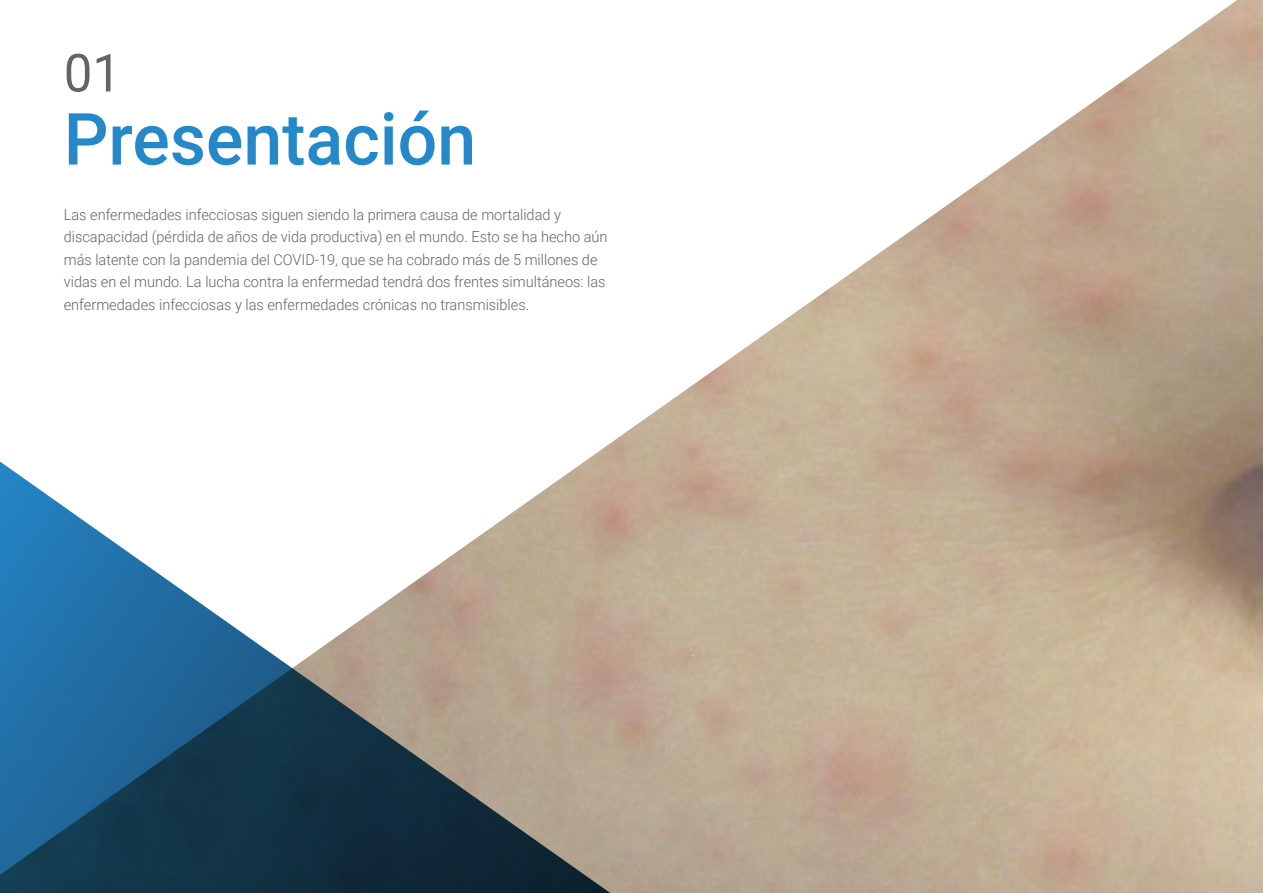
<style>
.page{position:relative;width:1263px;height:893px;background:#fff}
.page>*{position:absolute;margin:0;border:0;box-sizing:border-box;transform-origin:0 0}
.t1{font:500 72px "Roboto";color:#2488c9}
.t2{font:52.5px "Roboto";color:#61646a}
.t3{font:300 15px/22.5px "Roboto";color:#61646a}
</style>
<div class="page">
<img style="left:607px;top:0;width:656px;height:893px">
<svg style="left:0;top:446px;width:640px;height:447px"></svg>
<h2 class="t2" style="left:64px;top:36px;width:59px">01</h2>
<h1 class="t1" style="left:64px;top:89px;width:414px">Presentación</h1>
<p class="t3" style="left:64px;top:203px;width:545px">Las enfermedades infecciosas siguen siendo la primera causa de mortalidad y discapacidad (pérdida de años de vida productiva) en el mundo. Esto se ha hecho aún más latente con la pandemia del COVID-19, que se ha cobrado más de 5 millones de vidas en el mundo. La lucha contra la enfermedad tendrá dos frentes simultáneos: las enfermedades infecciosas y las enfermedades crónicas no transmisibles.</p>
</div>
